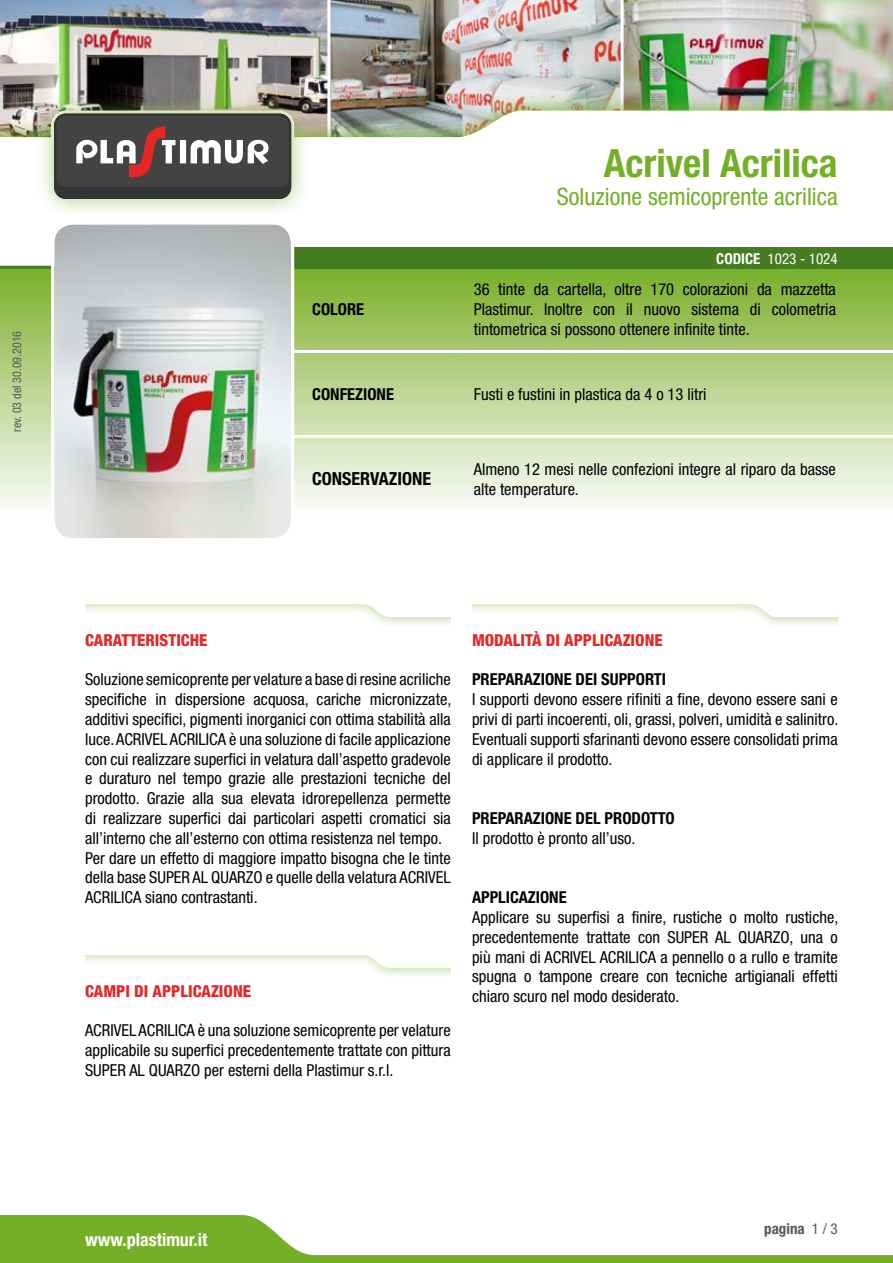
<style>
.page{position:relative;width:893px;height:1263px;background:#fff}
.page>*{position:absolute;margin:0;border:0;box-sizing:border-box;transform-origin:0 0}
.t1{font:700 condensed 39px "Helvetica Neue LT Pro";color:#74af27}
.t2{font:condensed 24px "Helvetica Neue LT Pro";color:#74af27}
.t3{font:700 condensed 18px "Helvetica Neue LT Pro";color:#fff}
.t4{font:700 condensed 18px "Helvetica Neue LT Pro";color:#000}
.t5{font:condensed 16.5px/19.8px "Helvetica Neue LT Pro";color:#000;text-align:justify}
.t6{font:700 condensed 16.5px "Helvetica Neue LT Pro";color:#000}
.t7{font:800 condensed 16.5px "Helvetica Neue LT Pro";color:#e52727}
.t8{font:condensed 15px "Helvetica Neue LT Pro";color:#fff}
.t9{font:700 condensed 15px "Helvetica Neue LT Pro";color:#575756}
.t10{font:condensed 12px "Helvetica Neue LT Pro";color:#575756}
.s1{font-weight:700}
.s2{font-weight:400}
</style>
<div class="page">
<img style="left:624px;top:0;width:269px;height:92px">
<img style="left:0;top:0;width:327px;height:92px">
<img style="left:327px;top:0;width:297px;height:92px">
<svg style="left:0;top:111px;width:517px;height:155px"></svg>
<div style="left:35px;top:95px;width:275px;height:123px;background:#74af27;opacity:.6"></div>
<div style="left:54px;top:114px;width:237px;height:85px;background:#343434;border-radius:12px"></div>
<div style="left:56px;top:116px;width:233px;height:71px;background:#434342;border-radius:9px"></div>
<svg style="left:76px;top:126px;width:193px;height:52px"></svg>
<svg style="left:0;top:1215px;width:893px;height:48px"></svg>
<div style="left:0;top:266px;width:893px;height:255px;background:linear-gradient(to bottom,#7aae29,#fff)"></div>
<hr style="left:289px;top:350px;width:162px;height:3px;background:#fff">
<hr style="left:451px;top:350px;width:442px;height:3px;background:#fff">
<hr style="left:289px;top:435px;width:162px;height:3px;background:#fff">
<hr style="left:451px;top:435px;width:442px;height:3px;background:#fff">
<div style="left:65px;top:247px;width:828px;height:22px;background:#457c1f"></div>
<hr style="left:0;top:266px;width:893px;height:3px;background:#457c1f">
<div style="left:85px;top:595px;width:366px;height:31px;background:#74af27;opacity:.4"></div>
<svg style="left:85px;top:595px;width:366px;height:23px"></svg>
<div style="left:85px;top:946px;width:366px;height:31px;background:#74af27;opacity:.4"></div>
<svg style="left:85px;top:946px;width:366px;height:23px"></svg>
<div style="left:472px;top:595px;width:366px;height:31px;background:#74af27;opacity:.4"></div>
<svg style="left:472px;top:595px;width:366px;height:23px"></svg>
<img style="left:54px;top:224px;width:237px;height:313px">
<div style="left:51px;top:221px;width:243px;height:320px;border:3px solid #fff;border-radius:20px"></div>
<p class="t10" style="left:10px;top:432px;width:102px;rotate:-90deg">rev. 03 del 30.09.2016</p>
<h1 class="t1" style="left:604px;top:139px;width:235px">Acrivel Acrilica</h1>
<h2 class="t2" style="left:557px;top:183px;width:282px">Soluzione semicoprente acrilica</h2>
<p class="t6" style="left:312px;top:299px;width:53px">COLORE</p>
<p class="t8" style="left:716px;top:249px;width:123px"><span class="s1">CODICE</span> 1023 - 1024</p>
<p class="t5" style="left:474px;top:279px;width:364px">36 tinte da cartella, oltre 170 colorazioni da mazzetta Plastimur. Inoltre con il nuovo sistema di colometria tintometrica si possono ottenere infinite tinte.</p>
<p class="t6" style="left:312px;top:384px;width:83px">CONFEZIONE</p>
<p class="t5" style="left:474px;top:384px;width:234px">Fusti e fustini in plastica da 4 o 13 litri</p>
<p class="t4" style="left:312px;top:468px;width:120px">CONSERVAZIONE</p>
<p class="t5" style="left:474px;top:459px;width:364px">Almeno 12 mesi nelle confezioni integre al riparo da basse alte temperature.</p>
<p class="t7" style="left:85px;top:630px;width:124px">CARATTERISTICHE</p>
<p class="t5" style="left:85px;top:669px;width:368px;text-align:left">Soluzione semicoprente per velature a base di resine acriliche specifiche in dispersione acquosa, cariche micronizzate, additivi specifici, pigmenti inorganici con ottima stabilità alla luce. ACRIVEL ACRILICA è una soluzione di facile applicazione con cui realizzare superfici in velatura dall’aspetto gradevole e duraturo nel tempo grazie alle prestazioni tecniche del prodotto. Grazie alla sua elevata idrorepellenza permette di realizzare superfici dai particolari aspetti cromatici sia all’interno che all’esterno con ottima resistenza nel tempo.<br>Per dare un effetto di maggiore impatto bisogna che le tinte della base SUPER AL QUARZO e quelle della velatura ACRIVEL ACRILICA siano contrastanti.</p>
<p class="t7" style="left:85px;top:980px;width:167px">CAMPI DI APPLICAZIONE</p>
<p class="t5" style="left:85px;top:1020px;width:367px">ACRIVEL ACRILICA è una soluzione semicoprente per velature applicabile su superfici precedentemente trattate con pittura SUPER AL QUARZO per esterni della Plastimur s.r.l.</p>
<p class="t7" style="left:472px;top:630px;width:192px">MODALITÀ DI APPLICAZIONE</p>
<p class="t6" style="left:472px;top:669px;width:196px">PREPARAZIONE DEI SUPPORTI</p>
<p class="t5" style="left:472px;top:689px;width:368px">I supporti devono essere rifiniti a fine, devono essere sani e privi di parti incoerenti, oli, grassi, polveri, umidità e salinitro.<br>Eventuali supporti sfarinanti devono essere consolidati prima di applicare il prodotto.</p>
<p class="t6" style="left:472px;top:808px;width:204px">PREPARAZIONE DEL PRODOTTO</p>
<p class="t5" style="left:472px;top:828px;width:165px">Il prodotto è pronto all’uso.</p>
<p class="t6" style="left:472px;top:887px;width:96px">APPLICAZIONE</p>
<p class="t5" style="left:472px;top:907px;width:368px">Applicare su superfisi a finire, rustiche o molto rustiche, precedentemente trattate con SUPER AL QUARZO, una o più mani di ACRIVEL ACRILICA a pennello o a rullo e tramite spugna o tampone creare con tecniche artigianali effetti chiaro scuro nel modo desiderato.</p>
<p class="t3" style="left:85px;top:1229px;width:124px">www.plastimur.it</p>
<p class="t9" style="left:764px;top:1220px;width:75px">pagina <span class="s2">1 / 3</span></p>
</div>
